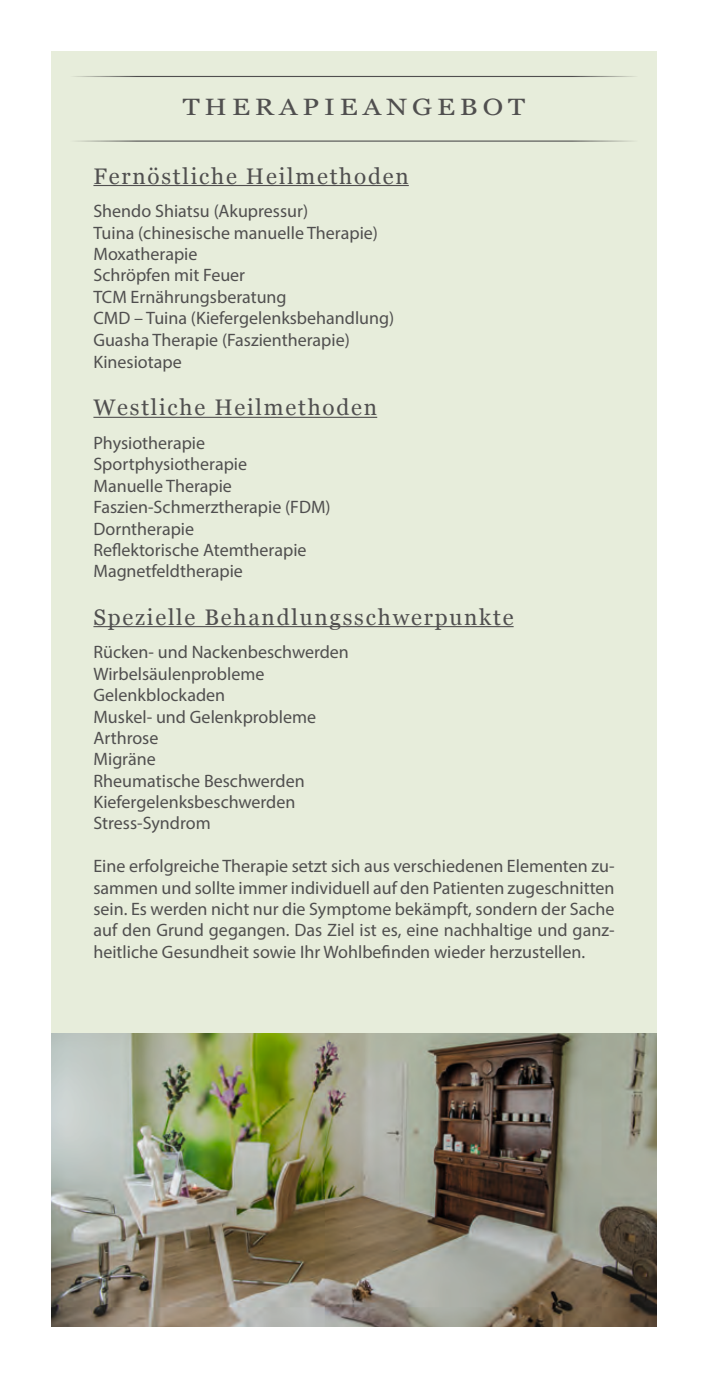
<style>
.page{position:relative;width:708px;height:1378px;background:#fff}
.page>*{position:absolute;margin:0;border:0;box-sizing:border-box;transform-origin:0 0}
.t1{font:23.62px "Georgia";letter-spacing:.18em;color:#504f4f;scale:1.16 1}
.t2{font:22.5px "Georgia";letter-spacing:.08em;color:#504f4f}
.t3{font:18px/21.4px "Myriad Pro";color:#504f4f}
</style>
<div class="page">
<div style="left:51px;top:51px;width:606px;height:1276px;background:#e7eddb"></div>
<img style="left:51px;top:1033px;width:606px;height:294px">
<hr style="left:93px;top:185px;width:316px;height:1px;background:#504f4f">
<hr style="left:93px;top:417px;width:284px;height:1px;background:#504f4f">
<hr style="left:93px;top:626px;width:421px;height:1px;background:#504f4f">
<hr style="left:70px;top:140px;width:568px;height:2px;background:#504f4f">
<hr style="left:70px;top:76px;width:568px;height:1px;background:#504f4f">
<h1 class="t1" style="left:183px;top:89px;width:297px">THERAPIEANGEBOT</h1>
<p class="t2" style="left:93px;top:159px;width:317px">Fernöstliche Heilmethoden</p>
<p class="t3" style="left:93px;top:200px;width:302px">Shendo Shiatsu (Akupressur)<br>Tuina (chinesische manuelle Therapie)<br>Moxatherapie<br>Schröpfen mit Feuer<br>TCM Ernährungsberatung<br>CMD – Tuina (Kiefergelenksbehandlung)<br>Guasha Therapie (Faszientherapie)<br>Kinesiotape</p>
<p class="t2" style="left:93px;top:391px;width:285px">Westliche Heilmethoden</p>
<p class="t3" style="left:93px;top:432px;width:239px">Physiotherapie<br>Sportphysiotherapie<br>Manuelle Therapie<br>Faszien-Schmerztherapie (FDM)<br>Dorntherapie<br>Reflektorische Atemtherapie<br>Magnetfeldtherapie</p>
<p class="t2" style="left:93px;top:600px;width:422px">Spezielle Behandlungsschwerpunkte</p>
<p class="t3" style="left:93px;top:641px;width:257px">Rücken- und Nackenbeschwerden<br>Wirbelsäulenprobleme<br>Gelenkblockaden<br>Muskel- und Gelenkprobleme<br>Arthrose<br>Migräne<br>Rheumatische Beschwerden<br>Kiefergelenksbeschwerden<br>Stress-Syndrom</p>
<p class="t3" style="left:93px;top:855px;width:523px;text-align:justify">Eine erfolgreiche Therapie setzt sich aus verschiedenen Elementen zu&shy;sammen und sollte immer individuell auf den Patienten zugeschnitten sein. Es werden nicht nur die Symptome bekämpft, sondern der Sache auf den Grund gegangen. Das Ziel ist es, eine nachhaltige und ganz&shy;heitliche Gesundheit sowie Ihr Wohlbefinden wieder herzustellen.</p>
</div>
